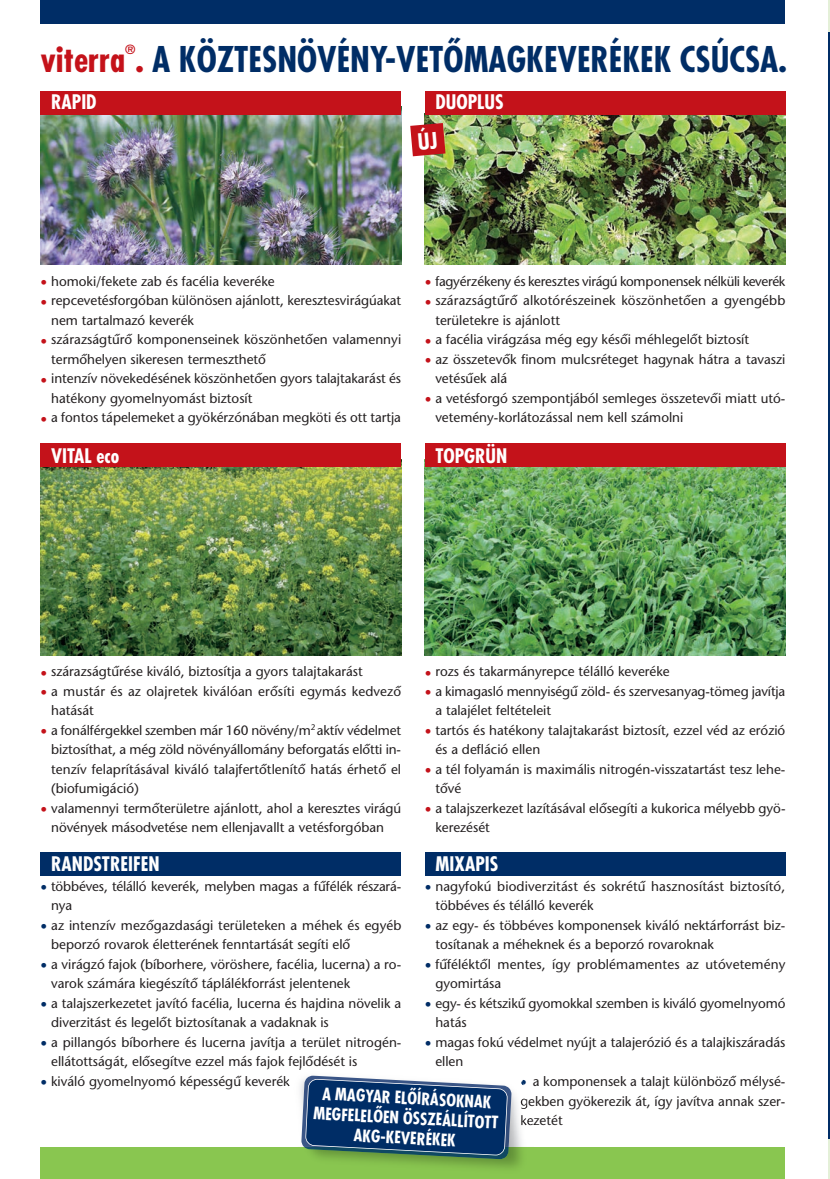
<style>
.page{position:relative;width:830px;height:1179px;background:#fff}
.page>*{position:absolute;margin:0;border:0;box-sizing:border-box;transform-origin:0 0}
.t1{font:34.5px "Futura Cond H Bold";color:#002d66}
.t2{font:19.5px "Futura Cond H Bold";color:#fff}
.t3{font:16.65px/20px "Futura Cond H Bold";color:#fff;text-align:center}
.t4{font:13.5px/19.5px "H Stone Sans";color:#231f20}
.t5{font:13.5px/19.5px "H Stone Sansmagyar";color:#231f20}
.t6{font:13.5px "H Stone Sans";letter-spacing:-.025em;color:#231f20}
.t7{font:12.45px "Futura Cond H Bold";color:#c4121a}
.s1{color:#c4121a}
.s2{font-family:"H Stone Sans";color:#c4121a}
.s3{color:#002d66}
</style>
<div class="page">
<img style="left:424px;top:466px;width:361px;height:188px">
<div style="left:424px;top:442px;width:361px;height:24px;background:#c4121a"></div>
<img style="left:40px;top:466px;width:361px;height:188px">
<div style="left:40px;top:442px;width:361px;height:24px;background:#c4121a"></div>
<img style="left:424px;top:114px;width:361px;height:150px">
<div style="left:424px;top:91px;width:361px;height:23px;background:#c4121a"></div>
<img style="left:40px;top:114px;width:361px;height:150px">
<div style="left:40px;top:91px;width:361px;height:23px;background:#c4121a"></div>
<div style="left:40px;top:0;width:745px;height:23px;background:#002d66"></div>
<div style="left:40px;top:1146px;width:745px;height:32px;background:#89c650"></div>
<div style="left:40px;top:852px;width:361px;height:23px;background:#002d66"></div>
<div style="left:424px;top:852px;width:361px;height:23px;background:#002d66"></div>
<img style="left:287px;top:1069px;width:244px;height:77px">
<img style="left:297px;top:1146px;width:242px;height:23px">
<svg style="left:285px;top:1075px;width:4px;height:10px"></svg>
<svg style="left:520px;top:1098px;width:7px;height:10px"></svg>
<svg style="left:521px;top:1114px;width:9px;height:10px"></svg>
<img style="left:301px;top:1075px;width:210px;height:71px">
<img style="left:304px;top:1146px;width:204px;height:12px">
<svg style="left:305px;top:1078px;width:202px;height:77px;background:#153f70"></svg>
<hr style="left:827px;top:0;width:2px;height:1178px;background:#e4f0d8">
<hr style="left:827px;top:32px;width:2px;height:1106px;background:#002d66">
<svg style="left:410px;top:123px;width:35px;height:33px"></svg>
<h1 class="t1" style="left:40px;top:44px;width:747px"><span class="s1">viterra .</span> A KÖZTESNÖVÉNY-VETÔMAGKEVERÉKEK CSÚCSA.</h1>
<p class="t7" style="left:125px;top:44px;width:12px">®</p>
<h2 class="t2" style="left:51px;top:93px;width:47px">RAPID</h2>
<h2 class="t2" style="left:435px;top:93px;width:70px">DUOPLUS</h2>
<p class="t5" style="left:40px;top:273px;width:235px"><span class="s2">•</span> homoki/fekete zab és facélia keveréke</p>
<p class="t5" style="left:51px;top:292px;width:351px;text-indent:-11px"><span class="s2">•</span> repcevetésforgóban különösen ajánlott, keresztesvirágúakat nem tartalmazó keverék</p>
<p class="t5" style="left:51px;top:331px;width:351px;text-indent:-11px"><span class="s2">•</span> szárazságtűrő komponenseinek köszönhetően valamennyi termőhelyen sikeresen termeszthető</p>
<p class="t5" style="left:51px;top:370px;width:351px;text-indent:-11px"><span class="s2">•</span> intenzív növekedésének köszönhetően gyors talajtakarást és hatékony gyomelnyomást biztosít</p>
<p class="t5" style="left:40px;top:409px;width:362px"><span class="s2">•</span> a fontos tápelemeket a gyökérzónában megköti és ott tartja</p>
<h2 class="t2" style="left:51px;top:447px;width:70px">VITAL eco</h2>
<p class="t6" style="left:424px;top:276px;width:362px"><span class="s1">•</span> fagyérzékeny és keresztes virágú komponensek nélküli keve rék</p>
<p class="t4" style="left:435px;top:292px;width:351px;text-indent:-11px"><span class="s1">•</span> szárazságtûrô alkotórészeinek köszönhetôen a gyengébb területekre is ajánlott</p>
<p class="t4" style="left:424px;top:331px;width:326px"><span class="s1">•</span> a facélia virágzása még egy késôi méhlegelôt biztosít</p>
<p class="t4" style="left:435px;top:351px;width:351px;text-indent:-11px"><span class="s1">•</span> az összetevôk finom mulcsréteget hagynak hátra a tavaszi vetésûek alá</p>
<p class="t4" style="left:435px;top:390px;width:351px;text-indent:-11px"><span class="s1">•</span> a vetésforgó szempontjából sem leges összetevôi miatt utó&shy;vetemény-korlátozással nem kell számolni</p>
<h2 class="t2" style="left:435px;top:447px;width:74px">TOPGRÜN</h2>
<p class="t4" style="left:40px;top:663px;width:323px"><span class="s1">•</span> szárazságtûrése kiváló, biztosítja a gyors talajtakarást</p>
<p class="t4" style="left:51px;top:682px;width:351px;text-indent:-11px"><span class="s1">•</span> a mustár és az olajretek kiválóan erôsíti egymás kedvezô hatását</p>
<p class="t4" style="left:51px;top:721px;width:351px;text-align:justify;text-indent:-11px"><span class="s1">•</span> a fonálférgekkel szemben már 160 növény/m<sup>2</sup> aktív védelmet biztosíthat, a még zöld növényállomány beforgatás elôtti in&shy;tenzív felaprításával kiváló ta laj fer tôtlenítô hatás érhetô el (biofumigáció)</p>
<p class="t4" style="left:40px;top:799px;width:362px;text-align:center"><span class="s1">•</span> valamennyi termôterületre ajánlott, ahol a keresztes virágú növények másodvetése nem ellenjavallt a vetésforgóban</p>
<p class="t4" style="left:424px;top:663px;width:246px"><span class="s1">•</span> rozs és takarmányrepce télálló keveréke</p>
<p class="t4" style="left:435px;top:682px;width:351px;text-indent:-11px"><span class="s1">•</span> a kimagasló mennyiségû zöld- és szervesanyag-tömeg javítja a talajélet feltételeit</p>
<p class="t4" style="left:435px;top:721px;width:351px;text-indent:-11px"><span class="s1">•</span> tartós és hatékony talajtakarást biztosít, ezzel véd az erózió és a defláció ellen</p>
<p class="t4" style="left:435px;top:760px;width:351px;text-indent:-11px"><span class="s1">•</span> a tél folyamán is maximális nitrogén-visszatartást tesz lehe&shy;tôvé</p>
<p class="t4" style="left:435px;top:799px;width:351px;text-indent:-11px"><span class="s1">•</span> a talajszerkezet lazításával elôsegíti a kukorica mélyebb gyö&shy;kerezését</p>
<h2 class="t2" style="left:51px;top:855px;width:110px">RANDSTREIFEN</h2>
<p class="t4" style="left:51px;top:877px;width:351px;text-indent:-11px"><span class="s3">•</span> többéves, télálló keverék, melyben magas a fûfélék részará&shy;nya</p>
<p class="t4" style="left:51px;top:916px;width:351px;text-indent:-11px"><span class="s3">•</span> az intenzív mezôgazdasági területeken a méhek és egyéb be porzó rovarok életterének fenntartását segíti elô</p>
<p class="t4" style="left:51px;top:955px;width:351px;text-indent:-11px"><span class="s3">•</span> a virágzó fajok (bíborhere, vöröshere, facélia, lucerna) a ro&shy;varok számára kiegészítô táplálékforrást jelentenek</p>
<p class="t4" style="left:51px;top:994px;width:351px;text-indent:-11px"><span class="s3">•</span> a talajszerkezetet javító facélia, lucerna és hajdina növelik a diverzitást és legelôt biztosítanak a vadaknak is</p>
<p class="t4" style="left:51px;top:1033px;width:351px;text-indent:-11px"><span class="s3">•</span> a pillangós bíborhere és lucerna javítja a terület nitrogén&shy;ellátottságát, elôsegítve ezzel más fajok fejlôdését is</p>
<p class="t4" style="left:40px;top:1072px;width:250px"><span class="s3">•</span> kiváló gyomelnyomó képességû keverék</p>
<h2 class="t2" style="left:435px;top:855px;width:65px">MIXAPIS</h2>
<p class="t4" style="left:435px;top:877px;width:351px;text-indent:-11px"><span class="s3">•</span> nagyfokú biodiverzitást és sokrétû hasznosítást biztosító, többéves és télálló keverék</p>
<p class="t4" style="left:435px;top:916px;width:351px;text-indent:-11px"><span class="s3">•</span> az egy- és többéves komponensek kiváló nektárforrást biz&shy;tosítanak a méheknek és a beporzó rovaroknak</p>
<p class="t4" style="left:435px;top:955px;width:351px;text-indent:-11px"><span class="s3">•</span> fûféléktôl mentes, így problémamentes az utóvetemény gyomirtása</p>
<p class="t4" style="left:435px;top:994px;width:351px;text-indent:-11px"><span class="s3">•</span> egy- és kétszikû gyomokkal szemben is kiváló gyomelnyomó hatás</p>
<p class="t4" style="left:435px;top:1033px;width:351px;text-indent:-11px"><span class="s3">•</span> magas fokú védelmet nyújt a talajerózió és a talajkiszáradás ellen</p>
<p class="t4" style="left:520px;top:1072px;width:266px;text-align:justify"><span class="s3">•</span> a komponensek a talajt különbözô mélysé&shy;gekben gyökerezik át, így javítva annak szer&shy;kezetét</p>
<p class="t3" style="left:315px;top:1084px;width:186px;rotate:3deg">A MAGYAR ELÔÍRÁSOKNAK<br>MEGFELELÔEN ÖSSZEÁLLÍTOTT<br>AKG-KEVERÉKEK</p>
</div>
